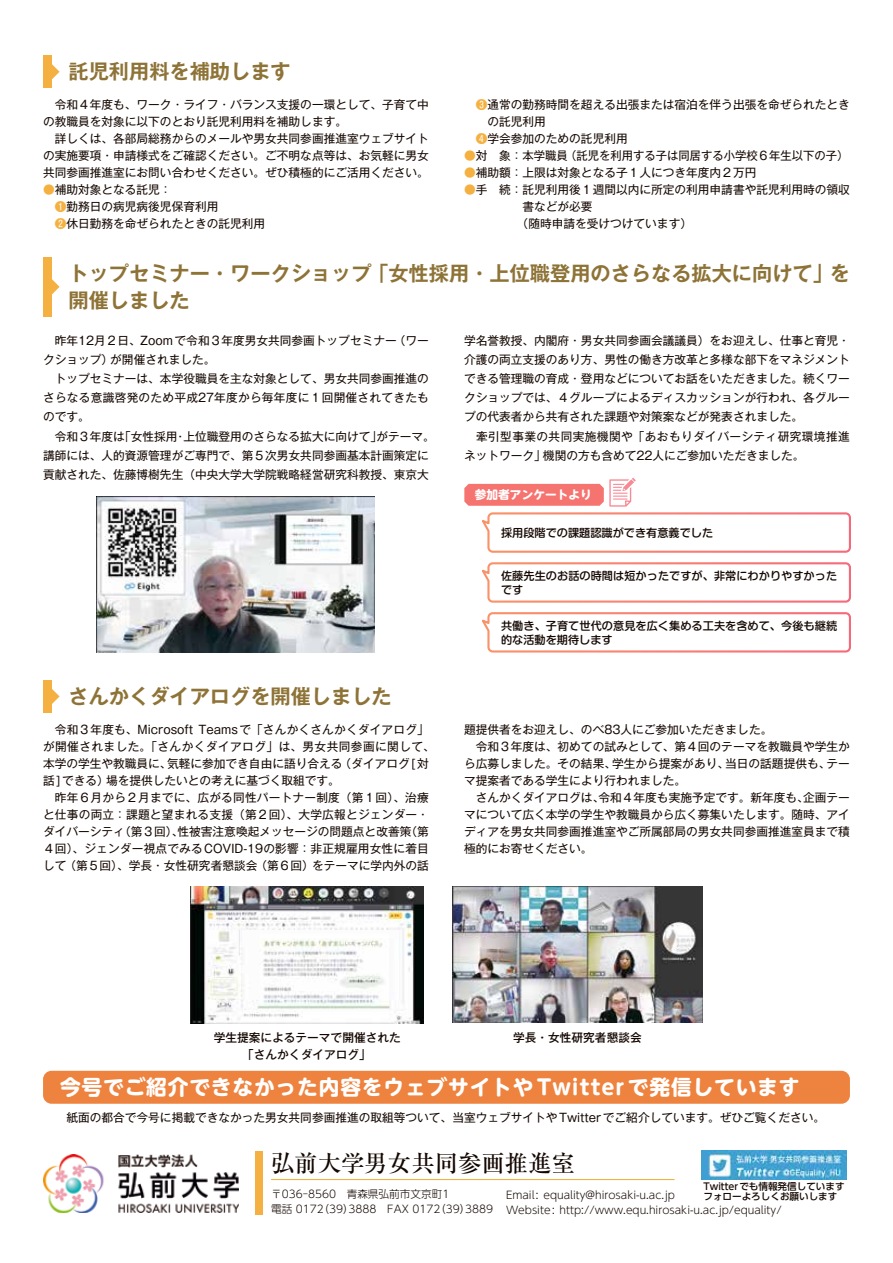
<style>
.page{position:relative;width:893px;height:1263px;background:#fff}
.page>*{position:absolute;margin:0;border:0;box-sizing:border-box;transform-origin:0 0}
.t1{font:500 23.4px "Ryumin Pr 6";color:#140700}
.t2{font:700 20.7px "UD Shin M Go Pr 6";letter-spacing:.04em;color:#fff}
.t3{font:700 20.25px/26.5px "Gothic MB101 Pr 6 De";color:#8e7337}
.t4{font:11.7px/17px "Gothic MB101 Pr 6";color:#140700}
.t5{font:11.7px "Gothic MB101 Pr 6";letter-spacing:.02em;color:#140700}
.t6{font:11.7px "Gothic MB101 Pr 6";letter-spacing:.035em;color:#140700}
.t7{font:500 11.7px/17px "Gothic MB101 Pr 6";color:#140700;text-align:center}
.t8{font:700 11.7px "UD Shin M Go Pr 6";color:#fff}
.t9{font:500 11.1px/13.8px "Shin M Go Pr 6";letter-spacing:.005em;color:#140700}
.t10{font:300 10.65px/14.9px "UD Shin Go Pr 6";color:#140700}
.t11{font:500 9.6px/10.6px "UD Shin Go Pr 6";color:#140700}
.s1{color:#f4b142}
</style>
<div class="page">
<img style="left:702px;top:1150px;width:144px;height:30px">
<div style="left:43px;top:1071px;width:807px;height:33px;background:#ee833f;border-radius:9px"></div>
<div style="left:43px;top:257px;width:9px;height:60px;background:#f4b142"></div>
<svg style="left:52px;top:279px;width:8px;height:16px"></svg>
<svg style="left:482px;top:612px;width:369px;height:41px"></svg>
<svg style="left:482px;top:562px;width:369px;height:41px"></svg>
<svg style="left:464px;top:478px;width:387px;height:75px"></svg>
<img style="left:97px;top:496px;width:277px;height:156px">
<div style="left:43px;top:680px;width:9px;height:33px;background:#f4b142"></div>
<svg style="left:52px;top:689px;width:8px;height:15px"></svg>
<img style="left:191px;top:887px;width:233px;height:136px">
<img style="left:453px;top:887px;width:249px;height:136px">
<div style="left:43px;top:55px;width:9px;height:33px;background:#f4b142"></div>
<svg style="left:52px;top:64px;width:8px;height:16px"></svg>
<img style="left:43px;top:1154px;width:196px;height:58px">
<hr style="left:271px;top:1179px;width:403px;height:1px;background:#f4b142">
<div style="left:255px;top:1151px;width:8px;height:64px;background:#f4b142"></div>
<h3 class="t3" style="left:69px;top:58px;width:224px">託児利用料を補助します</h3>
<p class="t4" style="left:43px;top:95px;width:387px">　令和４年度も、ワーク・ライフ・バランス支援の一環として、子育て中の教職員を対象に以下のとおり託児利用料を補助します。<br>　詳しくは、各部局総務からのメールや男女共同参画推進室ウェブサイトの実施要項・申請様式をご確認ください。ご不明な点等は、お気軽に男女共同参画推進室にお問い合わせください。ぜひ積極的にご活用ください。</p>
<p class="t4" style="left:55px;top:180px;width:212px;text-indent:-12px"><span class="s1">●</span>補助対象となる託児：<br><span class="s1">❶</span>勤務日の病児病後児保育利用<br><span class="s1">❷</span>休日勤務を命ぜられたときの託児利用</p>
<p class="t4" style="left:476px;top:95px;width:376px"><span class="s1">❸</span>通常の勤務時間を超える出張または宿泊を伴う出張を命ぜられたとき</p>
<p class="t4" style="left:487px;top:112px;width:60px">の託児利用</p>
<p class="t4" style="left:476px;top:129px;width:154px"><span class="s1">❹</span>学会参加のための託児利用</p>
<p class="t4" style="left:565px;top:146px;width:285px">（託児を利用する子は同居する小学校６年生以下の子(</p>
<p class="t4" style="left:464px;top:146px;width:105px"><span class="s1">●</span>対　象：本学職員</p>
<p class="t4" style="left:464px;top:163px;width:294px"><span class="s1">●</span>補助額：上限は対象となる子１人につき年度内２万円</p>
<p class="t4" style="left:464px;top:180px;width:387px"><span class="s1">●</span>手　続：託児利用後１週間以内に所定の利用申請書や託児利用時の領収</p>
<p class="t4" style="left:522px;top:197px;width:72px">書などが必要</p>
<p class="t4" style="left:464px;top:214px;width:230px">　　　　　（随時申請を受けつけています(</p>
<h3 class="t3" style="left:69px;top:259px;width:304px">トップセミナー・ワークショップ開催しました</h3>
<h3 class="t3" style="left:368px;top:259px;width:466px">「女性採用・上位職登用のさらなる拡大に向けて」</h3>
<h3 class="t3" style="left:830px;top:259px;width:22px">を</h3>
<p class="t4" style="left:110px;top:330px;width:288px;line-height:19.2px;text-indent:-67px">　昨年12月２日、Zoomで令和３年度男女共同参画トップセミナーが開催されました。</p>
<p class="t4" style="left:394px;top:331px;width:37px">（ワー</p>
<p class="t4" style="left:43px;top:350px;width:72px">クショップ）</p>
<p class="t4" style="left:43px;top:369px;width:387px">　トップセミナーは、本学役職員を主な対象として、男女共同参画推進の</p>
<p class="t5" style="left:43px;top:388px;width:387px">さらなる意識啓発のため平成27年度から毎年度に１回開催されてきたも</p>
<p class="t4" style="left:43px;top:408px;width:48px">のです。</p>
<p class="t4" style="left:376px;top:427px;width:60px">がテーマ。</p>
<p class="t4" style="left:119px;top:427px;width:60px">「女性採用</p>
<p class="t4" style="left:183px;top:427px;width:200px">上位職登用のさらなる拡大に向けて」</p>
<p class="t4" style="left:43px;top:426px;width:387px;line-height:19.2px">　令和３年度は<br>講師には、人的資源管理がご専門で、第５次男女共同参画基本計画策定に貢献された、佐藤博樹先生（中央大学大学院戦略経営研究科教授、東京大</p>
<p class="t4" style="left:175px;top:427px;width:13px">・</p>
<h3 class="t3" style="left:69px;top:682px;width:325px">さんかくダイアログを開催しました</h3>
<p class="t4" style="left:43px;top:720px;width:387px">　令和３年度も、Microsoft Teamsで「さんかくさんかくダイアログ「</p>
<p class="t6" style="left:43px;top:737px;width:393px">が開催されました。「さんかくダイアログ」は、男女共同参画に関して、</p>
<p class="t4" style="left:340px;top:754px;width:91px">（ダイアログ 対[</p>
<p class="t4" style="left:106px;top:754px;width:235px;text-indent:-63px">本学の学生や教職員に、<br>場を提供したいとの考えに基づく取組です。</p>
<p class="t4" style="left:167px;top:754px;width:177px">気軽に参加でき自由に語り合える</p>
<p class="t4" style="left:43px;top:771px;width:67px">話]できる）</p>
<p class="t4" style="left:43px;top:788px;width:387px">　昨年６月から２月までに、広がる同性パートナー制度（第１回）、治療</p>
<p class="t5" style="left:43px;top:805px;width:387px">と仕事の両立：課題と望まれる支援（第２回）、大学広報とジェンダー・</p>
<p class="t4" style="left:406px;top:822px;width:25px">（第</p>
<p class="t4" style="left:43px;top:822px;width:83px">ダイバーシティ</p>
<p class="t4" style="left:43px;top:839px;width:387px">４回）、ジェンダー視点でみるCOVID-19の影響：非正規雇用女性に着目</p>
<p class="t4" style="left:312px;top:856px;width:118px">をテーマに学内外の話</p>
<p class="t4" style="left:178px;top:822px;width:235px">性被害注意喚起メッセージの問題点と改善策</p>
<p class="t4" style="left:119px;top:822px;width:66px">（第３回）、</p>
<p class="t4" style="left:64px;top:856px;width:194px">（第５回）、学長・女性研究者懇談会</p>
<p class="t4" style="left:255px;top:856px;width:60px">（第６回）</p>
<p class="t4" style="left:43px;top:856px;width:25px">して</p>
<p class="t4" style="left:464px;top:331px;width:387px">学名誉教授、内閣府・男女共同参画会議議員）をお迎えし、仕事と育児・</p>
<p class="t4" style="left:464px;top:350px;width:387px">介護の両立支援のあり方、男性の働き方改革と多様な部下をマネジメント</p>
<p class="t4" style="left:464px;top:369px;width:387px">できる管理職の育成・登用などについてお話をいただきました。続くワー</p>
<p class="t4" style="left:464px;top:389px;width:387px">クショップでは、４グループによるディスカッションが行われ、各グルー</p>
<p class="t4" style="left:464px;top:408px;width:341px">プの代表者から共有された課題や対策案などが発表されました。</p>
<p class="t6" style="left:464px;top:426px;width:387px">　牽引型事業の共同実施機関や「あおもりダイバーシティ研究環境推進</p>
<p class="t4" style="left:543px;top:446px;width:263px">機関の方も含めて22人にご参加いただきました。</p>
<p class="t4" style="left:464px;top:446px;width:83px">ネットワーク」</p>
<p class="t8" style="left:475px;top:485px;width:118px">参加者アンケートより</p>
<p class="t9" style="left:501px;top:525px;width:214px">採用段階での課題認識ができ有意義でした</p>
<p class="t9" style="left:501px;top:568px;width:338px">佐藤先生のお話の時間は短かったですが、非常にわかりやすかったです</p>
<p class="t9" style="left:501px;top:619px;width:338px">共働き、子育て世代の意見を広く集める工夫を含めて、今後も継続的な活動を期待します</p>
<p class="t4" style="left:464px;top:720px;width:310px">題提供者をお迎えし、のべ83人にご参加いただきました。</p>
<p class="t4" style="left:464px;top:737px;width:387px">　令和３年度は、初めての試みとして、第４回のテーマを教職員や学生か</p>
<p class="t4" style="left:826px;top:754px;width:25px">テー</p>
<p class="t4" style="left:612px;top:754px;width:118px">学生から提案があり、</p>
<p class="t4" style="left:725px;top:754px;width:107px">当日の話題提供も、</p>
<p class="t4" style="left:464px;top:754px;width:224px">ら広募しました。その結果、<br>マ提案者である学生により行われました。</p>
<p class="t4" style="left:464px;top:788px;width:387px">　さんかくダイアログは、<br>マについて広く本学の学生や教職員から広く募集いたします。随時、アイディアを男女共同参画推進室やご所属部局の男女共同参画推進室員まで積極的にお寄せください。</p>
<p class="t4" style="left:803px;top:788px;width:48px">企画テー</p>
<p class="t4" style="left:598px;top:788px;width:212px">令和４年度も実施予定です。新年度も、</p>
<p class="t7" style="left:214px;top:1028px;width:189px">学生提案によるテーマで開催された「さんかくダイアログ「</p>
<p class="t7" style="left:513px;top:1028px;width:130px">学長・女性研究者懇談会</p>
<h2 class="t2" style="left:60px;top:1069px;width:741px">今号でご紹介できなかった内容をウェブサイトやTwitterで発信しています</h2>
<p class="t4" style="left:55px;top:1108px;width:772px">　紙面の都合で今号に掲載できなかった男女共同参画推進の取組等ついて、当室ウェブサイトやTwitterでご紹介しています。ぜひご覧ください。</p>
<h1 class="t1" style="left:271px;top:1145px;width:306px">弘前大学男女共同参画推進室</h1>
<p class="t10" style="left:271px;top:1186px;width:180px">〒036-8560　青森県弘前市文京町1</p>
<p class="t10" style="left:465px;top:1201px;width:30px">3889</p>
<p class="t11" style="left:703px;top:1180px;width:143px">Twitterでも情報発信していますフォローよろしくお願いします</p>
<p class="t10" style="left:506px;top:1187px;width:277px">Email: equality@hirosaki u- .ac.jp<br>Website: http://www.equ.hirosaki u- .ac.jp/equality/</p>
<p class="t10" style="left:319px;top:1201px;width:37px">（39）</p>
<p class="t10" style="left:435px;top:1201px;width:37px">)39(</p>
<p class="t10" style="left:271px;top:1201px;width:54px">電話 0172</p>
<p class="t10" style="left:349px;top:1201px;width:93px">3888　FAX 0172</p>
</div>
